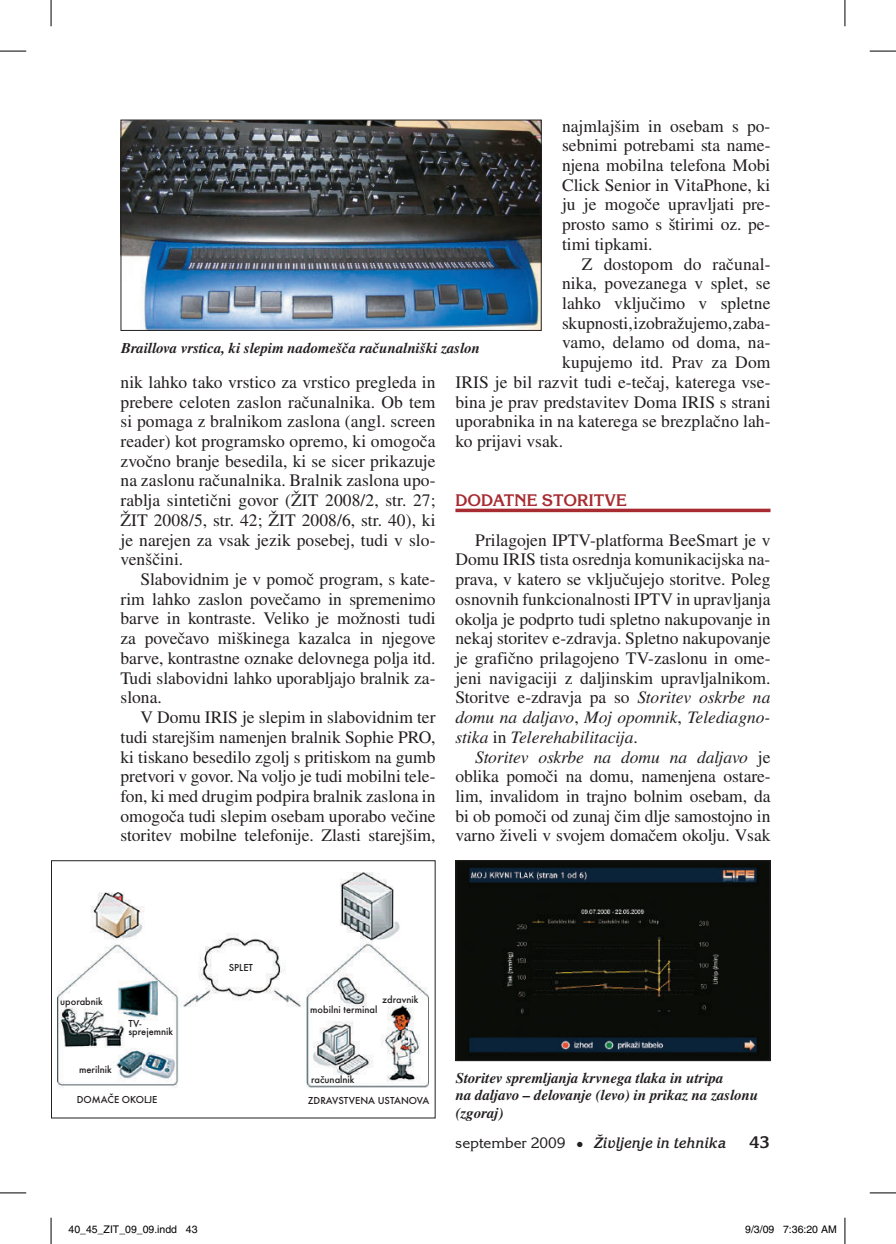
<style>
.page{position:relative;width:896px;height:1244px;background:#fff}
.page>*{position:absolute;margin:0;border:0;box-sizing:border-box;transform-origin:0 0}
.t1{font:17.5px/19.8px "Nimbus Rom No 9 LCE";color:#231f20;text-align:justify}
.t2{font:700 17.5px "Korinna Itc TCE";color:#a72b30}
.t3{font:700 17.5px "Korinna Itc TCE";color:#231f20}
.t4{font:italic 700 15.75px "Korinna Itc TCE";color:#231f20;scale:.95 1}
.t5{font:italic 500 14.88px/17.5px "Nimbus Rom No 9 LCE";color:#231f20}
.t6{font:500 10.5px/8.8px "Futura TCE";color:#231f20}
.t7{font:10.5px "Helvetica";color:#000}
.s1{font-style:italic}
.s2{font-weight:400;font-style:normal}
.s3{font-weight:400;font-style:normal;font-size:19.25px}
</style>
<div class="page">
<svg style="left:455px;top:508px;width:315px;height:4px"></svg>
<img style="left:123px;top:122px;width:417px;height:207px">
<div style="left:121px;top:120px;width:421px;height:211px;border:1px solid #231f20"></div>
<img style="left:58px;top:872px;width:371px;height:216px">
<div style="left:51px;top:860px;width:385px;height:258px;border:1px solid #231f20"></div>
<img style="left:457px;top:862px;width:311px;height:196px">
<div style="left:455px;top:860px;width:315px;height:200px;border:1px solid #231f20"></div>
<svg style="left:0;top:51px;width:26px;height:1px"></svg>
<svg style="left:870px;top:51px;width:26px;height:1px"></svg>
<svg style="left:0;top:1192px;width:26px;height:1px"></svg>
<svg style="left:870px;top:1192px;width:26px;height:1px"></svg>
<svg style="left:51px;top:0;width:1px;height:26px"></svg>
<svg style="left:51px;top:1217px;width:1px;height:26px"></svg>
<svg style="left:844px;top:0;width:1px;height:26px"></svg>
<svg style="left:844px;top:1217px;width:1px;height:26px"></svg>
<p class="t1" style="left:562px;top:116px;width:210px">najmlajšim in osebam s po&shy;sebnimi potrebami sta name&shy;njena mobilna telefona Mobi Click Senior in VitaPhone, ki ju je mogoče upravljati pre&shy;prosto samo s štirimi oz. pe&shy;timi tipkami.</p>
<p class="t1" style="left:582px;top:254px;width:190px">Z dostopom do računal-</p>
<p class="t1" style="left:562px;top:274px;width:210px">nika, povezanega v splet, se</p>
<p class="t1" style="left:562px;top:293px;width:210px">lahko vključimo v spletne</p>
<p class="t1" style="left:562px;top:313px;width:210px">skupnosti, izobražujemo, zaba-</p>
<p class="t1" style="left:562px;top:333px;width:210px">vamo, delamo od doma, na-</p>
<p class="t1" style="left:562px;top:352px;width:210px">kupujemo itd. Prav za Dom</p>
<p class="t1" style="left:455px;top:372px;width:317px">IRIS je bil razvit tudi e-tečaj, katerega vse-</p>
<p class="t1" style="left:455px;top:392px;width:317px">bina je prav predstavitev Doma IRIS s strani</p>
<p class="t1" style="left:455px;top:412px;width:317px">uporabnika in na katerega se brezplačno lah-</p>
<p class="t1" style="left:455px;top:431px;width:109px">ko prijavi vsak.</p>
<p class="t5" style="left:121px;top:339px;width:361px">Braillova vrstica, ki slepim nadomešča računalniški zaslon</p>
<p class="t1" style="left:121px;top:372px;width:317px">nik lahko tako vrstico za vrstico pregleda in prebere celoten zaslon računalnika. Ob tem si pomaga z bralnikom zaslona (angl. screen reader) kot programsko opremo, ki omogoča zvočno branje besedila, ki se sicer prikazuje na zaslonu računalnika. Bralnik zaslona upo&shy;rablja sintetični govor (ŽIT 2008/2, str. 27; ŽIT 2008/5, str. 42; ŽIT 2008/6, str. 40), ki je narejen za vsak jezik posebej, tudi v slo&shy;venščini.</p>
<p class="t1" style="left:121px;top:569px;width:317px;text-indent:20px">Slabovidnim je v pomoč program, s kate&shy;rim lahko zaslon povečamo in spremenimo barve in kontraste. Veliko je možnosti tudi za povečavo miškinega kazalca in njegove barve, kontrastne oznake delovnega polja itd.<br>Tudi slabovidni lahko uporabljajo bralnik za&shy;slona.</p>
<p class="t1" style="left:121px;top:707px;width:317px;text-indent:20px">V Domu IRIS je slepim in slabovidnim ter tudi starejšim namenjen bralnik Sophie PRO, ki tiskano besedilo zgolj s pritiskom na gumb pretvori v govor. Na voljo je tudi mobilni tele&shy;fon, ki med drugim podpira bralnik zaslona in omogoča tudi slepim osebam uporabo večine storitev mobilne telefonije. Zlasti starejšim,</p>
<p class="t2" style="left:455px;top:490px;width:173px">DODATNE STORITVE</p>
<p class="t1" style="left:455px;top:530px;width:317px;text-indent:20px">Prilagojen IPTV-platforma BeeSmart je v Domu IRIS tista osrednja komunikacijska na&shy;prava, v katero se vključujejo storitve. Poleg osnovnih funkcionalnosti IPTV in upravljanja okolja je podprto tudi spletno nakupovanje in nekaj storitev e-zdravja. Spletno nakupovanje je grafično prilagojeno TV-zaslonu in ome&shy;jeni navigaciji z daljinskim upravljalnikom.<br>Storitve e-zdravja pa so <span class="s1">Storitev oskrbe na domu na daljavo</span>, <span class="s1">Moj opomnik</span>, <span class="s1">Telediagno&shy;stika</span> in <span class="s1">Telerehabilitacija</span>.</p>
<p class="t1" style="left:455px;top:746px;width:317px;text-indent:20px"><span class="s1">Storitev oskrbe na domu na daljavo</span> je oblika pomoči na domu, namenjena ostare&shy;lim, invalidom in trajno bolnim osebam, da bi ob pomoči od zunaj čim dlje samostojno in varno živeli v svojem domačem okolju. Vsak</p>
<p class="t6" style="left:60px;top:996px;width:44px">uporabnik</p>
<p class="t6" style="left:79px;top:1064px;width:34px">merilnik</p>
<p class="t6" style="left:128px;top:1018px;width:46px">TV&shy;sprejemnik</p>
<p class="t6" style="left:77px;top:1094px;width:82px">DOMAČE OKOLJE</p>
<p class="t6" style="left:229px;top:963px;width:26px">SPLET</p>
<p class="t6" style="left:382px;top:995px;width:38px">zdravnik</p>
<p class="t6" style="left:310px;top:1004px;width:69px">mobilni terminal</p>
<p class="t6" style="left:311px;top:1074px;width:45px">računalnik</p>
<p class="t6" style="left:308px;top:1095px;width:123px">ZDRAVSTVENA USTANOVA</p>
<p class="t5" style="left:456px;top:1069px;width:304px">Storitev spremljanja krvnega tlaka in utripa<br>na daljavo – delovanje (levo) in prikaz na zaslonu (zgoraj)</p>
<p class="t4" style="left:455px;top:1133px;width:287px"><span class="s2">september 2009</span> <span class="s3">•</span> Življenje in tehnika</p>
<p class="t3" style="left:749px;top:1131px;width:22px">43</p>
<p class="t7" style="left:69px;top:1223px;width:131px">40_45_ZIT_09_09.indd 43</p>
<p class="t7" style="left:745px;top:1223px;width:93px">9/3/09 7:36:20 AM</p>
</div>
